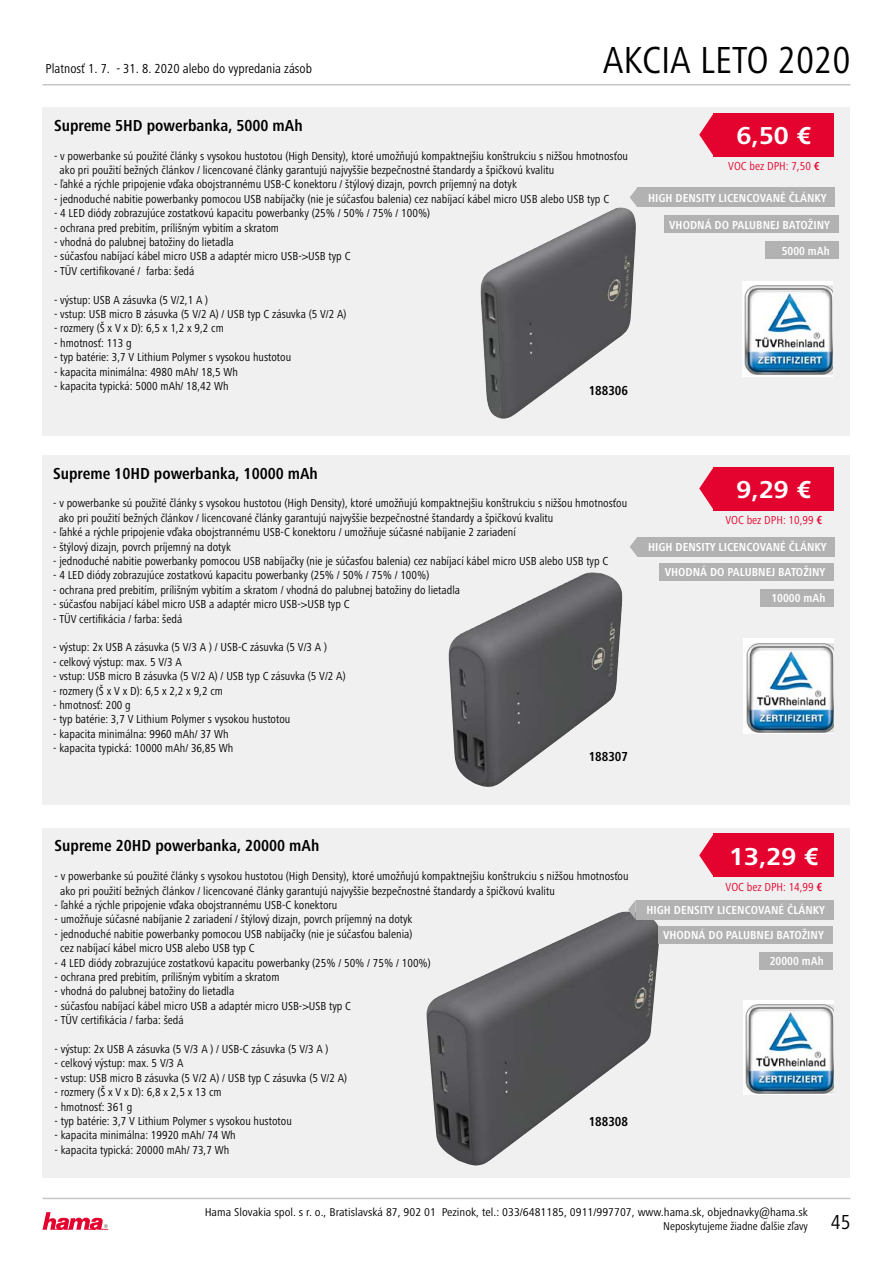
<style>
.page{position:relative;width:893px;height:1263px;background:#fff}
.page>*{position:absolute;margin:0;border:0;box-sizing:border-box;transform-origin:0 0}
.t1{font:condensed 39px "Frutiger Next LTW1 G";color:#000}
.t2{font:700 25.35px "Frutiger Next LTW1 G";color:#fff}
.t3{font:condensed 21px "Frutiger Next LTW1 G";color:#000}
.t4{font:700 condensed 16.5px "Frutiger Next LTW1 G";color:#000}
.t5{font:condensed 13.5px "Frutiger Next LTW1 G";color:#000}
.t6{font:700 condensed 13.5px "Frutiger Next LTW1 G";color:#000}
.t7{font:condensed 12px/14.4px "Frutiger Next LTW1 G";color:#000}
.t8{font:700 condensed 12px "Frutiger Next LTW1 G";color:#fff}
.t9{font:condensed 12px "Frutiger Next LTW1 G";color:#e4032e}
.t10{font:condensed 11.7px/14.1px "Frutiger Next LTW1 G";color:#000;text-align:right;scale:1.08 1}
.s1{font-weight:700}
</style>
<div class="page">
<div style="left:43px;top:108px;width:807px;height:328px;background:#f0f0f0"></div>
<div style="left:43px;top:455px;width:807px;height:350px;background:#f0f0f0"></div>
<div style="left:43px;top:828px;width:807px;height:350px;background:#f0f0f0"></div>
<hr style="left:43px;top:84px;width:807px;height:1px;background:#c6c6c6">
<hr style="left:43px;top:1198px;width:807px;height:1px;background:#c6c6c6">
<svg style="left:43px;top:1212px;width:65px;height:18px"></svg>
<img style="left:480px;top:208px;width:156px;height:211px">
<div style="left:765px;top:241px;width:73px;height:18px;background:#b3b2b2"></div>
<div style="left:664px;top:215px;width:174px;height:18px;background:#b3b2b2"></div>
<img style="left:448px;top:572px;width:175px;height:215px">
<div style="left:761px;top:589px;width:73px;height:18px;background:#b3b2b2"></div>
<div style="left:660px;top:563px;width:174px;height:18px;background:#b3b2b2"></div>
<div style="left:638px;top:537px;width:197px;height:19px;background:#b3b2b2"></div>
<svg style="left:630px;top:538px;width:7px;height:18px"></svg>
<div style="left:638px;top:188px;width:197px;height:19px;background:#b3b2b2"></div>
<svg style="left:630px;top:188px;width:7px;height:19px"></svg>
<img style="left:427px;top:912px;width:233px;height:253px">
<div style="left:759px;top:952px;width:73px;height:17px;background:#b3b2b2"></div>
<div style="left:658px;top:926px;width:174px;height:17px;background:#b3b2b2"></div>
<div style="left:636px;top:900px;width:198px;height:19px;background:#b3b2b2"></div>
<svg style="left:628px;top:900px;width:8px;height:19px"></svg>
<img style="left:742px;top:281px;width:90px;height:95px">
<img style="left:744px;top:639px;width:90px;height:94px">
<img style="left:743px;top:1000px;width:91px;height:95px">
<svg style="left:699px;top:113px;width:15px;height:44px"></svg>
<div style="left:714px;top:113px;width:120px;height:44px;background:#e4032e"></div>
<svg style="left:699px;top:467px;width:15px;height:43px"></svg>
<div style="left:714px;top:467px;width:120px;height:43px;background:#e4032e"></div>
<svg style="left:699px;top:833px;width:15px;height:44px"></svg>
<div style="left:714px;top:833px;width:120px;height:44px;background:#e4032e"></div>
<p class="t5" style="left:46px;top:61px;width:268px">Platnosť 1. 7. - 31. 8. 2020 alebo do vypredania zásob</p>
<h1 class="t1" style="left:603px;top:38px;width:249px">AKCIA LETO 2020</h1>
<h3 class="t4" style="left:54px;top:116px;width:250px">Supreme 5HD powerbanka, 5000 mAh</h3>
<p class="t7" style="left:60px;top:148px;width:570px;text-indent:-6px">- v powerbanke sú použité články s vysokou hustotou (High Density), ktoré umožňujú kompaktnejšiu konštrukciu s nižšou hmotnosťou ako pri použití bežných článkov / licencované články garantujú najvyššie bezpečnostné štandardy a špičkovú kvalitu</p>
<p class="t7" style="left:54px;top:177px;width:464px">- ľahké a rýchle pripojenie vďaka obojstrannému USB-C konektoru / štýlový dizajn, povrch príjemný na dotyk</p>
<p class="t7" style="left:54px;top:192px;width:557px">- jednoduché nabitie powerbanky pomocou USB nabíjačky (nie je súčasťou balenia) cez nabíjací kábel micro USB alebo USB typ C</p>
<p class="t7" style="left:54px;top:206px;width:378px">- 4 LED diódy zobrazujúce zostatkovú kapacitu powerbanky (25% / 50% / 75% / 100%)</p>
<p class="t7" style="left:54px;top:220px;width:226px">- ochrana pred prebitím, prílišným vybitím a skratom</p>
<p class="t7" style="left:54px;top:235px;width:181px">- vhodná do palubnej batožiny do lietadla</p>
<p class="t7" style="left:54px;top:249px;width:298px">- súčasťou nabíjací kábel micro USB a adaptér micro USB-&gt;USB typ C</p>
<p class="t7" style="left:54px;top:264px;width:142px">- TÜV certifikované / farba: šedá</p>
<p class="t7" style="left:54px;top:292px;width:156px">- výstup: USB A zásuvka (5 V/2,1 A )</p>
<p class="t7" style="left:54px;top:307px;width:294px">- vstup: USB micro B zásuvka (5 V/2 A) / USB typ C zásuvka (5 V/2 A)</p>
<p class="t7" style="left:54px;top:321px;width:171px">- rozmery (Š x V x D): 6,5 x 1,2 x 9,2 cm</p>
<p class="t7" style="left:54px;top:336px;width:79px">- hmotnosť: 113 g</p>
<p class="t7" style="left:54px;top:350px;width:239px">- typ batérie: 3,7 V Lithium Polymer s vysokou hustotou</p>
<p class="t7" style="left:54px;top:364px;width:186px">- kapacita minimálna: 4980 mAh/ 18,5 Wh</p>
<p class="t7" style="left:54px;top:379px;width:176px">- kapacita typická: 5000 mAh/ 18,42 Wh</p>
<p class="t6" style="left:589px;top:383px;width:41px">188306</p>
<h2 class="t2" style="left:737px;top:121px;width:76px">6,50 €</h2>
<p class="t9" style="left:728px;top:159px;width:93px">VOC bez DPH: 7,50 <span class="s1">€</span></p>
<p class="t8" style="left:648px;top:191px;width:180px">HIGH DENSITY LICENCOVANÉ ČLÁNKY</p>
<p class="t8" style="left:669px;top:218px;width:162px">VHODNÁ DO PALUBNEJ BATOŽINY</p>
<p class="t8" style="left:782px;top:244px;width:50px">5000 mAh</p>
<h3 class="t4" style="left:53px;top:464px;width:266px">Supreme 10HD powerbanka, 10000 mAh</h3>
<p class="t7" style="left:59px;top:496px;width:570px;text-indent:-6px">- v powerbanke sú použité články s vysokou hustotou (High Density), ktoré umožňujú kompaktnejšiu konštrukciu s nižšou hmotnosťou ako pri použití bežných článkov / licencované články garantujú najvyššie bezpečnostné štandardy a špičkovú kvalitu</p>
<p class="t7" style="left:53px;top:525px;width:464px">- ľahké a rýchle pripojenie vďaka obojstrannému USB-C konektoru / umožňuje súčasné nabíjanie 2 zariadení</p>
<p class="t7" style="left:53px;top:539px;width:179px">- štýlový dizajn, povrch príjemný na dotyk</p>
<p class="t7" style="left:53px;top:554px;width:557px">- jednoduché nabitie powerbanky pomocou USB nabíjačky (nie je súčasťou balenia) cez nabíjací kábel micro USB alebo USB typ C</p>
<p class="t7" style="left:53px;top:568px;width:378px">- 4 LED diódy zobrazujúce zostatkovú kapacitu powerbanky (25% / 50% / 75% / 100%)</p>
<p class="t7" style="left:53px;top:582px;width:408px">- ochrana pred prebitím, prílišným vybitím a skratom / vhodná do palubnej batožiny do lietadla</p>
<p class="t7" style="left:53px;top:597px;width:298px">- súčasťou nabíjací kábel micro USB a adaptér micro USB-&gt;USB typ C</p>
<p class="t7" style="left:53px;top:611px;width:131px">- TÜV certifikácia / farba: šedá</p>
<p class="t7" style="left:53px;top:640px;width:275px">- výstup: 2x USB A zásuvka (5 V/3 A ) / USB-C zásuvka (5 V/3 A )</p>
<p class="t7" style="left:53px;top:654px;width:130px">- celkový výstup: max. 5 V/3 A</p>
<p class="t7" style="left:53px;top:669px;width:294px">- vstup: USB micro B zásuvka (5 V/2 A) / USB typ C zásuvka (5 V/2 A)</p>
<p class="t7" style="left:53px;top:683px;width:171px">- rozmery (Š x V x D): 6,5 x 2,2 x 9,2 cm</p>
<p class="t7" style="left:53px;top:698px;width:79px">- hmotnosť: 200 g</p>
<p class="t7" style="left:53px;top:712px;width:239px">- typ batérie: 3,7 V Lithium Polymer s vysokou hustotou</p>
<p class="t7" style="left:53px;top:726px;width:177px">- kapacita minimálna: 9960 mAh/ 37 Wh</p>
<p class="t7" style="left:53px;top:741px;width:182px">- kapacita typická: 10000 mAh/ 36,85 Wh</p>
<p class="t6" style="left:589px;top:749px;width:41px">188307</p>
<h2 class="t2" style="left:737px;top:475px;width:76px">9,29 €</h2>
<p class="t9" style="left:725px;top:513px;width:98px">VOC bez DPH: 10,99 <span class="s1">€</span></p>
<p class="t8" style="left:648px;top:540px;width:180px">HIGH DENSITY LICENCOVANÉ ČLÁNKY</p>
<p class="t8" style="left:665px;top:565px;width:162px">VHODNÁ DO PALUBNEJ BATOŽINY</p>
<p class="t8" style="left:771px;top:591px;width:56px">10000 mAh</p>
<h3 class="t4" style="left:55px;top:836px;width:266px">Supreme 20HD powerbanka, 20000 mAh</h3>
<p class="t7" style="left:60px;top:869px;width:570px;text-indent:-6px">- v powerbanke sú použité články s vysokou hustotou (High Density), ktoré umožňujú kompaktnejšiu konštrukciu s nižšou hmotnosťou ako pri použití bežných článkov / licencované články garantujú najvyššie bezpečnostné štandardy a špičkovú kvalitu</p>
<p class="t7" style="left:55px;top:898px;width:284px">- ľahké a rýchle pripojenie vďaka obojstrannému USB-C konektoru</p>
<p class="t7" style="left:55px;top:912px;width:359px">- umožňuje súčasné nabíjanie 2 zariadení / štýlový dizajn, povrch príjemný na dotyk</p>
<p class="t7" style="left:60px;top:927px;width:354px;text-indent:-6px">- jednoduché nabitie powerbanky pomocou USB nabíjačky (nie je súčasťou balenia) cez nabíjací kábel micro USB alebo USB typ C</p>
<p class="t7" style="left:55px;top:955px;width:378px">- 4 LED diódy zobrazujúce zostatkovú kapacitu powerbanky (25% / 50% / 75% / 100%)</p>
<p class="t7" style="left:55px;top:970px;width:226px">- ochrana pred prebitím, prílišným vybitím a skratom</p>
<p class="t7" style="left:55px;top:984px;width:181px">- vhodná do palubnej batožiny do lietadla</p>
<p class="t7" style="left:55px;top:999px;width:298px">- súčasťou nabíjací kábel micro USB a adaptér micro USB-&gt;USB typ C</p>
<p class="t7" style="left:55px;top:1013px;width:131px">- TÜV certifikácia / farba: šedá</p>
<p class="t7" style="left:55px;top:1042px;width:275px">- výstup: 2x USB A zásuvka (5 V/3 A ) / USB-C zásuvka (5 V/3 A )</p>
<p class="t7" style="left:55px;top:1056px;width:130px">- celkový výstup: max. 5 V/3 A</p>
<p class="t7" style="left:55px;top:1071px;width:294px">- vstup: USB micro B zásuvka (5 V/2 A) / USB typ C zásuvka (5 V/2 A)</p>
<p class="t7" style="left:55px;top:1085px;width:169px">- rozmery (Š x V x D): 6,8 x 2,5 x 13 cm</p>
<p class="t7" style="left:55px;top:1099px;width:79px">- hmotnosť: 361 g</p>
<p class="t7" style="left:55px;top:1114px;width:239px">- typ batérie: 3,7 V Lithium Polymer s vysokou hustotou</p>
<p class="t7" style="left:55px;top:1128px;width:183px">- kapacita minimálna: 19920 mAh/ 74 Wh</p>
<p class="t7" style="left:55px;top:1143px;width:176px">- kapacita typická: 20000 mAh/ 73,7 Wh</p>
<p class="t6" style="left:589px;top:1114px;width:41px">188308</p>
<h2 class="t2" style="left:729px;top:841px;width:91px">13,29 €</h2>
<p class="t9" style="left:726px;top:880px;width:98px">VOC bez DPH: 14,99 <span class="s1">€</span></p>
<p class="t8" style="left:647px;top:903px;width:180px">HIGH DENSITY LICENCOVANÉ ČLÁNKY</p>
<p class="t8" style="left:663px;top:928px;width:162px">VHODNÁ DO PALUBNEJ BATOŽINY</p>
<p class="t8" style="left:770px;top:954px;width:56px">20000 mAh</p>
<p class="t10" style="left:205px;top:1205px;width:560px">Hama Slovakia spol. s r. o., Bratislavská 87, 902 01 Pezinok, tel.: 033/6481185, 0911/997707, www.hama.sk, objednavky@hama.sk<br>Neposkytujeme žiadne ďalšie zľavy</p>
<h3 class="t3" style="left:831px;top:1210px;width:21px">45</h3>
</div>
